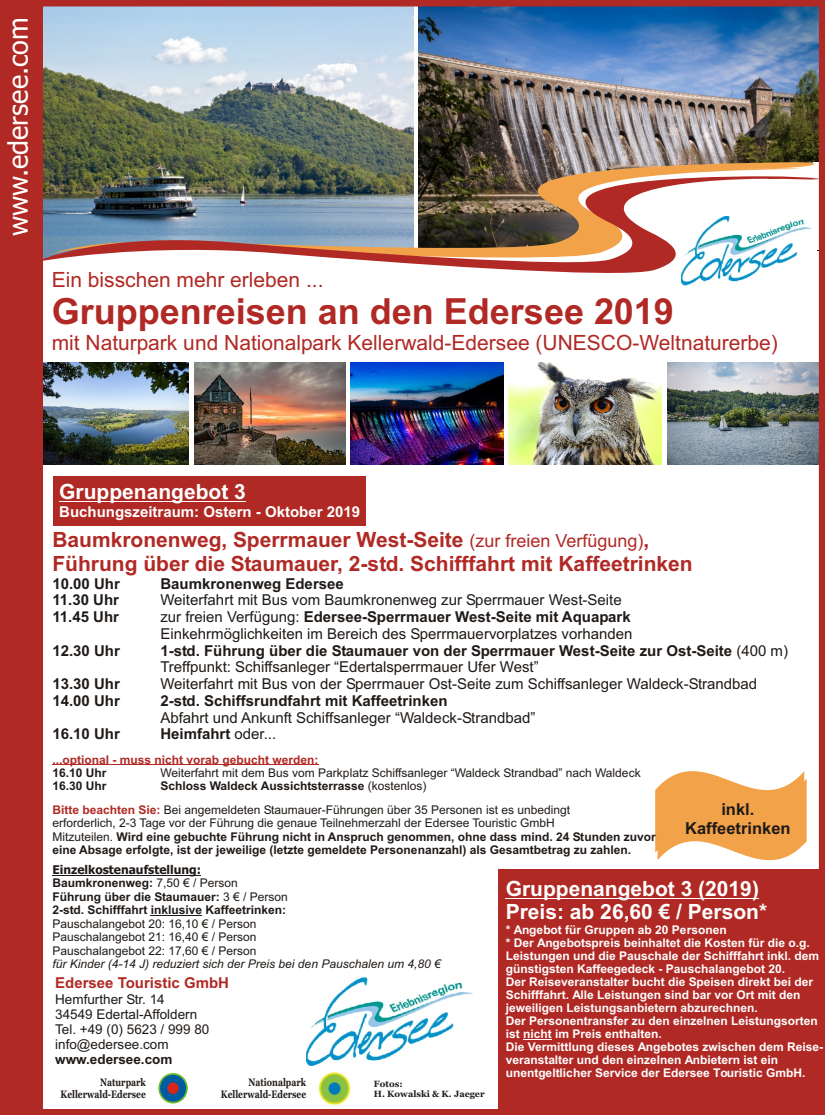
<style>
.page{position:relative;width:825px;height:1115px;background:#fff}
.page>*{position:absolute;margin:0;border:0;box-sizing:border-box;transform-origin:0 0}
.t1{font:700 36px "Arial";color:#b02924}
.t2{font:27px "Tahoma";color:#fff}
.t3{font:700 21px/23.4px "Arial";color:#b02924}
.t4{font:21px "Arial";color:#b02924}
.t5{font:700 21px/22.8px "Arial";color:#fff}
.t6{font:700 16.5px/18.5px "Arial";color:#1f1a17;text-align:center}
.t7{font:15px/16.8px "Arial";color:#1f1a17}
.t8{font:700 15px/16.8px "Arial";color:#1f1a17}
.t9{font:700 15px "Arial";color:#fff}
.t10{font:700 15px "Arial";color:#b02924}
.t11{font:13.5px/15.1px "Arial";color:#1f1a17}
.t12{font:700 13.5px "Arial";color:#1f1a17}
.t13{font:700 12px/13px "Arial";color:#fff}
.t14{font:700 12px/13.4px "Arial";color:#1f1a17}
.t15{font:12px/13.4px "Arial";color:#1f1a17;text-align:justify}
.t16{font:italic 12px "Arial";color:#1f1a17}
.t17{font:700 12px "Arial";color:#b02924}
.t18{font:700 12px "Tahoma";color:#1f1a17}
.t19{font:700 10.65px/12.1px "Georgia";color:#1f1a17;text-align:right;scale:.79 1}
.t20{font:700 9px/10.2px "Georgia";color:#1f1a17}
.s1{font-weight:400;font-size:18px}
.s2{font-weight:700}
.s3{font-weight:400}
.s4{font-weight:700;color:#b02924}
</style>
<div class="page">
<img style="left:0;top:0;width:825px;height:1114px">
<img style="left:307px;top:977px;width:166px;height:88px">
<img style="left:681px;top:216px;width:131px;height:69px">
<div style="left:53px;top:476px;width:312px;height:49px;background:#b02924"></div>
<hr style="left:59px;top:501px;width:187px;height:1px;background:#fff">
<svg style="left:655px;top:733px;width:152px;height:165px"></svg>
<hr style="left:52px;top:764px;width:266px;height:1px;background:#b02924">
<hr style="left:52px;top:875px;width:149px;height:1px;background:#1f1a17">
<hr style="left:151px;top:915px;width:51px;height:1px;background:#1f1a17">
<hr style="left:506px;top:898px;width:253px;height:1px;background:#fff">
<svg style="left:523px;top:1038px;width:29px;height:1px"></svg>
<h2 class="t2" style="left:7px;top:236px;width:220px;rotate:-90deg">www.edersee.com</h2>
<h3 class="t4" style="left:52px;top:271px;width:273px">Ein bisschen mehr erleben ...</h3>
<h1 class="t1" style="left:52px;top:297px;width:624px">Gruppenreisen an den Edersee 2019</h1>
<h3 class="t4" style="left:52px;top:335px;width:728px">mit Naturpark und Nationalpark Kellerwald-Edersee (UNESCO-Weltnaturerbe)</h3>
<h3 class="t5" style="left:59px;top:482px;width:188px">Gruppenangebot 3</h3>
<p class="t9" style="left:59px;top:506px;width:302px">Buchungszeitraum: Ostern - Oktober 2019</p>
<h3 class="t3" style="left:52px;top:530px;width:642px">Baumkronenweg, Sperrmauer West-Seite <span class="s1">(zur freien Verfügung)</span>,<br>Führung über die Staumauer, 2-std. Schifffahrt mit Kaffeetrinken</h3>
<p class="t8" style="left:52px;top:576px;width:69px">10.00 Uhr</p>
<p class="t8" style="left:160px;top:576px;width:185px">Baumkronenweg Edersee</p>
<p class="t8" style="left:52px;top:593px;width:68px">11.30 Uhr</p>
<p class="t7" style="left:160px;top:593px;width:463px">Weiterfahrt mit Bus vom Baumkronenweg zur Sperrmauer West-Seite</p>
<p class="t8" style="left:52px;top:610px;width:68px">11.45 Uhr</p>
<p class="t7" style="left:160px;top:610px;width:474px">zur freien Verfügung: <span class="s2">Edersee-Sperrmauer West-Seite mit Aquapark<br></span>Einkehrmöglichkeiten im Bereich des Sperrmauervorplatzes vorhanden</p>
<p class="t8" style="left:52px;top:643px;width:69px">12.30 Uhr</p>
<p class="t8" style="left:160px;top:643px;width:629px">1-std. Führung über die Staumauer von der Sperrmauer West-Seite zur Ost-Seite <span class="s3">(400 m)<br>Treffpunkt: Schiffsanleger “Edertalsperrmauer Ufer West”</span></p>
<p class="t8" style="left:52px;top:677px;width:69px">13.30 Uhr</p>
<p class="t7" style="left:160px;top:677px;width:598px">Weiterfahrt mit Bus von der Sperrmauer Ost-Seite zum Schiffsanleger Waldeck-Strandbad</p>
<p class="t8" style="left:52px;top:693px;width:69px">14.00 Uhr</p>
<p class="t8" style="left:160px;top:693px;width:289px">2-std. Schiffsrundfahrt mit Kaffeetrinken</p>
<p class="t7" style="left:160px;top:710px;width:377px">Abfahrt und Ankunft Schiffsanleger “Waldeck-Strandbad”</p>
<p class="t8" style="left:52px;top:727px;width:69px">16.10 Uhr</p>
<p class="t8" style="left:160px;top:727px;width:117px">Heimfahrt <span class="s3">oder...</span></p>
<p class="t14" style="left:52px;top:767px;width:56px">16.10 Uhr</p>
<p class="t15" style="left:160px;top:767px;width:482px">Weiterfahrt mit dem Bus vom Parkplatz Schiffsanleger “Waldeck Strandbad” nach Waldeck</p>
<p class="t14" style="left:52px;top:780px;width:56px">16.30 Uhr</p>
<p class="t14" style="left:160px;top:780px;width:268px">Schloss Waldeck Aussichtsterrasse <span class="s3">(kostenlos)</span></p>
<p class="t14" style="left:52px;top:817px;width:605px"><span class="s3">erforderlich, 2-3 Tage vor der Führung die genaue Teilnehmerzahl der Edersee Touristic GmbH<br>Mitzuteilen.</span> Wird eine gebuchte Führung nicht in Anspruch genommen, ohne dass mind. 24 Stunden zuvor eine Absage erfolgte, ist der jeweilige (letzte gemeldete Personenanzahl) als Gesamtbetrag zu zahlen.</p>
<p class="t18" style="left:52px;top:865px;width:150px">Einzelkostenaufstellung:</p>
<p class="t14" style="left:52px;top:877px;width:237px">Baumkronenweg: <span class="s3">7,50 € / Person<br></span>Führung über die Staumauer: <span class="s3">3 € / Person<br></span>2-std. Schifffahrt inklusive Kaffeetrinken:</p>
<p class="t15" style="left:52px;top:917px;width:206px">Pauschalangebot 20: 16,10 € / Person Pauschalangebot 21: 16,40 € / Person Pauschalangebot 22: 17,60 € / Person</p>
<p class="t16" style="left:52px;top:959px;width:390px">für Kinder (4-14 J) reduziert sich der Preis bei den Pauschalen um 4,80 €</p>
<p class="t17" style="left:52px;top:755px;width:268px">...optional - muss nicht vorab gebucht werden:</p>
<p class="t15" style="left:52px;top:804px;width:519px"><span class="s4">Bitte beachten Sie:</span> Bei angemeldeten Staumauer-Führungen über 35 Personen ist es unbedingt</p>
<h3 class="t6" style="left:685px;top:801px;width:107px">inkl.<br>Kaffeetrinken</h3>
<h3 class="t5" style="left:506px;top:879px;width:263px">Gruppenangebot 3 (2019)<br>Preis: ab 26,60 € / Person*</h3>
<p class="t13" style="left:506px;top:924px;width:319px">* Angebot für Gruppen ab 20 Personen<br>* Der Angebotspreis beinhaltet die Kosten für die o.g.<br>Leistungen und die Pauschale der Schifffahrt inkl. dem günstigsten Kaffeegedeck - Pauschalangebot 20.<br>Der Reiseveranstalter bucht die Speisen direkt bei der Schifffahrt. Alle Leistungen sind bar vor Ort mit den jeweiligen Leistungsanbietern abzurechnen.<br>Der Personentransfer zu den einzelnen Leistungsorten ist nicht im Preis enthalten.<br>Die Vermittlung dieses Angebotes zwischen dem Reise&shy;veranstalter und den einzelnen Anbietern ist ein unentgeltlicher Service der Edersee Touristic GmbH.</p>
<p class="t10" style="left:55px;top:977px;width:175px">Edersee Touristic GmbH</p>
<p class="t11" style="left:55px;top:992px;width:156px">Hemfurther Str. 14<br>34549 Edertal-Affoldern<br>Tel. +49 (0) 5623 / 999 80 info@edersee.com</p>
<p class="t12" style="left:55px;top:1054px;width:119px">www.edersee.com</p>
<p class="t19" style="left:60px;top:1076px;width:110px">Naturpark<br>Kellerwald-Edersee</p>
<p class="t19" style="left:221px;top:1076px;width:110px">Nationalpark<br>Kellerwald-Edersee</p>
<p class="t20" style="left:374px;top:1079px;width:112px">Fotos:<br>H. Kowalski &amp; K. Jaeger</p>
</div>
